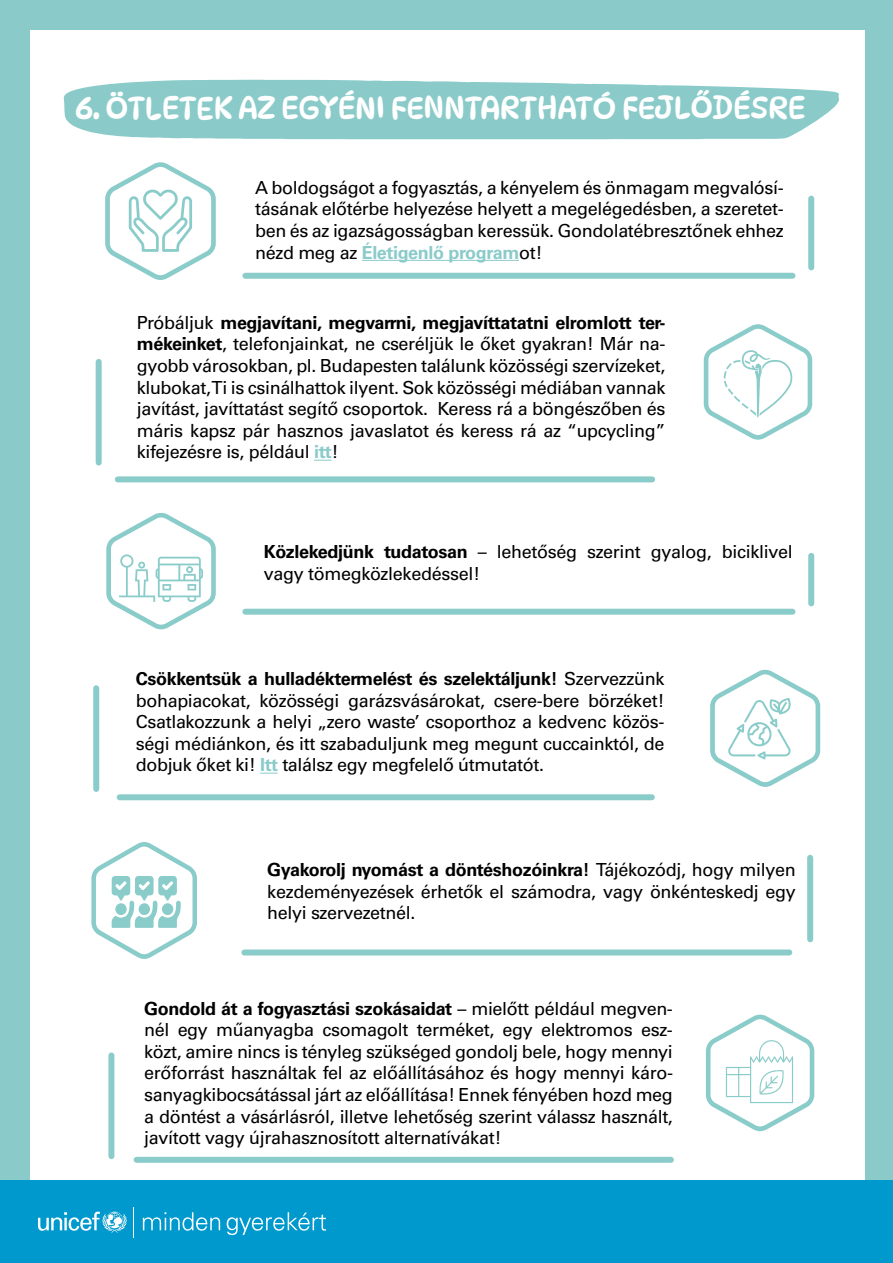
<style>
.page{position:relative;width:893px;height:1263px;background:#fff}
.page>*{position:absolute;margin:0;border:0;box-sizing:border-box;transform-origin:0 0}
.t1{font:31.5px "Dyna Puff";letter-spacing:-.02em;color:#fff}
.t2{font:18px/21.6px "Univers LT Pro 55 Roman";letter-spacing:-.02em;color:#000;text-align:justify}
.t3{font:700 18px "Univers LT Pro 65";letter-spacing:-.02em;color:#000}
.t4{font:700 18px "Univers LT Pro 65";letter-spacing:-.02em;color:#8acbca}
.s1{font-family:"Univers LT Pro 55 Roman";font-weight:400;color:#000}
.s2{font-family:"Univers LT Pro 55 Roman";font-weight:400}
.s3{font-family:"Univers LT Pro 65";font-weight:700}
.s4{font-family:"Univers LT Pro 65";font-weight:700;color:#8acbca}
</style>
<div class="page">
<div style="left:0;top:0;width:893px;height:1180px;background:#8acbca"></div>
<div style="left:31px;top:31px;width:834px;height:1160px;background:#fff"></div>
<div style="left:0;top:1180px;width:893px;height:83px;background:#0099cd"></div>
<svg style="left:38px;top:1211px;width:89px;height:22px"></svg>
<hr style="left:133px;top:1207px;width:1px;height:31px;background:#fff">
<svg style="left:143px;top:1212px;width:77px;height:18px"></svg>
<svg style="left:227px;top:1212px;width:99px;height:23px"></svg>
<svg style="left:63px;top:80px;width:776px;height:59px;background:#94cfce"></svg>
<svg style="left:314px;top:460px;width:18px;height:1px"></svg>
<svg style="left:260px;top:773px;width:18px;height:1px"></svg>
<hr style="left:362px;top:260px;width:157px;height:1px;background:#8acbca">
<div style="left:96px;top:362px;width:6px;height:101px;background:#8accc9"></div>
<div style="left:93px;top:688px;width:6px;height:101px;background:#8accc9"></div>
<div style="left:108px;top:1055px;width:6px;height:101px;background:#8accc9"></div>
<div style="left:808px;top:199px;width:6px;height:68px;background:#8accc9"></div>
<div style="left:808px;top:556px;width:6px;height:47px;background:#8accc9"></div>
<div style="left:807px;top:858px;width:6px;height:81px;background:#8accc9"></div>
<div style="left:118px;top:476px;width:534px;height:6px;background:#8accc9"></div>
<div style="left:120px;top:794px;width:532px;height:6px;background:#8accc9"></div>
<div style="left:137px;top:1157px;width:534px;height:6px;background:#8accc9"></div>
<div style="left:245px;top:273px;width:547px;height:6px;background:#8accc9"></div>
<div style="left:245px;top:609px;width:547px;height:6px;background:#8accc9"></div>
<div style="left:244px;top:949px;width:545px;height:6px;background:#8accc9"></div>
<svg style="left:704px;top:324px;width:108px;height:116px"></svg>
<svg style="left:106px;top:513px;width:110px;height:116px"></svg>
<svg style="left:710px;top:669px;width:110px;height:118px"></svg>
<svg style="left:91px;top:842px;width:106px;height:117px"></svg>
<svg style="left:706px;top:1014px;width:108px;height:117px"></svg>
<svg style="left:105px;top:162px;width:111px;height:118px"></svg>
<h1 class="t1" style="left:75px;top:88px;width:732px">6. ÖTLETEK AZ EGYÉNI FENNTARTHATÓ FEJLŐDÉSRE</h1>
<p class="t2" style="left:255px;top:177px;width:530px">A boldogságot a fogyasztás, a kényelem és önmagam megvalósí&shy;tásának előtérbe helyezése helyett a megelégedésben, a szeretet&shy;ben és az igazságosságban keressük. Gondolatébresztőnek ehhez</p>
<p class="t4" style="left:255px;top:241px;width:289px"><span class="s1">nézd meg az</span> Életigenlő program<span class="s1">ot!</span></p>
<p class="t3" style="left:137px;top:312px;width:530px"><span class="s2">Próbáljuk</span> megjavítani, megvarrni, megjavíttatatni elromlott ter-</p>
<p class="t2" style="left:137px;top:333px;width:530px"><span class="s3">mékeinket</span>, telefonjainkat, ne cseréljük le őket gyakran! Már na&shy;gyobb városokban, pl. Budapesten találunk közösségi szervízeket, klubokat, Ti is csinálhattok ilyent. Sok közösségi médiában vannak javítást, javíttatást segítő csoportok. Keress rá a böngészőben és máris kapsz pár hasznos javaslatot és keress rá az “upcycling” kifejezésre is, például <span class="s4">itt</span>!</p>
<p class="t2" style="left:264px;top:541px;width:530px"><span class="s3">Közlekedjünk tudatosan</span> – lehetőség szerint gyalog, biciklivel vagy tömegközlekedéssel!</p>
<p class="t3" style="left:136px;top:668px;width:530px">Csökkentsük a hulladéktermelést és szelektáljunk! <span class="s2">Szervezzünk</span></p>
<p class="t2" style="left:136px;top:689px;width:530px">bohapiacokat, közösségi garázsvásárokat, csere-bere börzéket!<br>Csatlakozzunk a helyi „zero waste’ csoporthoz a kedvenc közös&shy;ségi médiánkon, és itt szabaduljunk meg megunt cuccainktól, de dobjuk őket ki! <span class="s4">Itt</span> találsz egy megfelelő útmutatót.</p>
<p class="t3" style="left:267px;top:859px;width:530px">Gyakorolj nyomást a döntéshozóinkra! <span class="s2">Tájékozódj, hogy milyen</span></p>
<p class="t2" style="left:267px;top:881px;width:530px">kezdeményezések érhetők el számodra, vagy önkénteskedj egy helyi szervezetnél.</p>
<p class="t3" style="left:144px;top:997px;width:530px">Gondold át a fogyasztási szokásaidat <span class="s2">– mielőtt például megven-</span></p>
<p class="t2" style="left:144px;top:1019px;width:530px">nél egy műanyagba csomagolt terméket, egy elektromos esz&shy;közt, amire nincs is tényleg szükséged gondolj bele, hogy mennyi erőforrást használtak fel az előállításához és hogy mennyi káro&shy;sanyagkibocsátással járt az előállítása! Ennek fényében hozd meg a döntést a vásárlásról, illetve lehetőség szerint válassz használt, javított vagy újrahasznosított alternatívákat!</p>
</div>
